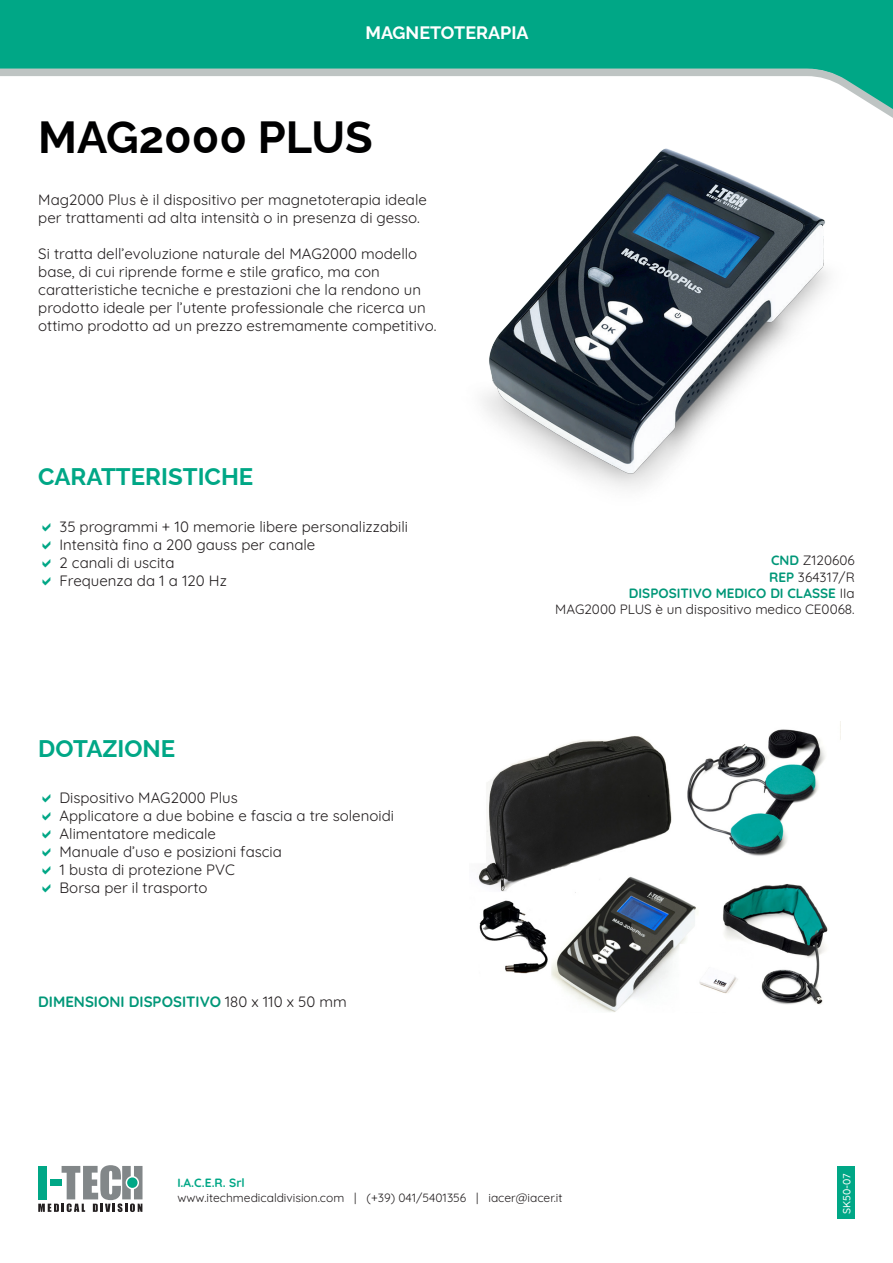
<style>
.page{position:relative;width:893px;height:1263px;background:#fff}
.page>*{position:absolute;margin:0;border:0;box-sizing:border-box;transform-origin:0 0}
.t1{font:700 45px "Raleway";color:#000001}
.t2{font:700 24px "Raleway";color:#00a786}
.t3{font:700 18px "Raleway";color:#fff}
.t4{font:15px/18px "Quicksand";color:#231f20}
.t5{font:700 15px "Quicksand";color:#009778}
.t6{font:13.5px "Quicksand";color:#231f20}
.t7{font:700 13.5px "Quicksand";color:#009778}
.t8{font:12px "Quicksand";color:#231f20}
.t9{font:700 12px "Quicksand";color:#00a786}
.t10{font:500 10.5px "Quicksand";color:#fff}
.s1{font-weight:400;color:#231f20}
.s2{font-weight:700;color:#009778}
</style>
<div class="page">
<img style="left:483px;top:148px;width:345px;height:340px">
<div style="left:0;top:0;width:893px;height:65px;background:#00a786"></div>
<svg style="left:0;top:65px;width:893px;height:53px"></svg>
<svg style="left:38px;top:1165px;width:105px;height:47px"></svg>
<div style="left:837px;top:1166px;width:18px;height:53px;background:#00a786"></div>
<img style="left:478px;top:721px;width:363px;height:291px">
<p class="t3" style="left:365px;top:18px;width:165px">MAGNETOTERAPIA</p>
<p class="t1" style="left:38px;top:101px;width:336px">MAG2000 PLUS</p>
<p class="t4" style="left:38px;top:189px;width:390px">Mag2000 Plus è il dispositivo per magnetoterapia ideale per trattamenti ad alta intensità o in presenza di gesso.</p>
<p class="t4" style="left:38px;top:243px;width:400px">Si tratta dell’evoluzione naturale del MAG2000 modello base, di cui riprende forme e stile grafico, ma con caratteristiche tecniche e prestazioni che la rendono un prodotto ideale per l’utente professionale che ricerca un ottimo prodotto ad un prezzo estremamente competitivo.</p>
<p class="t2" style="left:38px;top:457px;width:217px">CARATTERISTICHE</p>
<p class="t4" style="left:60px;top:516px;width:350px">35 programmi + 10 memorie libere personalizzabili</p>
<p class="t4" style="left:60px;top:534px;width:257px">Intensità fino a 200 gauss per canale</p>
<p class="t4" style="left:60px;top:552px;width:116px">2 canali di uscita</p>
<p class="t4" style="left:60px;top:570px;width:169px">Frequenza da 1 a 120 Hz</p>
<p class="t2" style="left:38px;top:729px;width:139px">DOTAZIONE</p>
<p class="t4" style="left:60px;top:787px;width:180px">Dispositivo MAG2000 Plus</p>
<p class="t4" style="left:60px;top:805px;width:336px">Applicatore a due bobine e fascia a tre solenoidi</p>
<p class="t4" style="left:60px;top:823px;width:158px">Alimentatore medicale</p>
<p class="t4" style="left:60px;top:841px;width:224px">Manuale d’uso e posizioni fascia</p>
<p class="t4" style="left:60px;top:859px;width:177px">1 busta di protezione PVC</p>
<p class="t4" style="left:60px;top:877px;width:149px">Borsa per il trasporto</p>
<p class="t5" style="left:38px;top:990px;width:310px">DIMENSIONI DISPOSITIVO <span class="s1">180 x 110 x 50 mm</span></p>
<p class="t6" style="left:771px;top:550px;width:85px"><span class="s2">CND</span> Z120606</p>
<p class="t6" style="left:769px;top:566px;width:87px"><span class="s2">REP</span> 364317/R</p>
<p class="t7" style="left:629px;top:582px;width:227px">DISPOSITIVO MEDICO DI CLASSE <span class="s1">IIa</span></p>
<p class="t6" style="left:555px;top:599px;width:301px">MAG2000 PLUS è un dispositivo medico CE0068.</p>
<p class="t9" style="left:177px;top:1174px;width:69px">I.A.C.E.R. Srl</p>
<p class="t8" style="left:177px;top:1188px;width:387px">www.itechmedicaldivision.com | (+39) 041/5401356 | iacer@iacer.it</p>
<p class="t10" style="left:838px;top:1214px;width:42px;rotate:-90deg">SK50-07</p>
</div>
